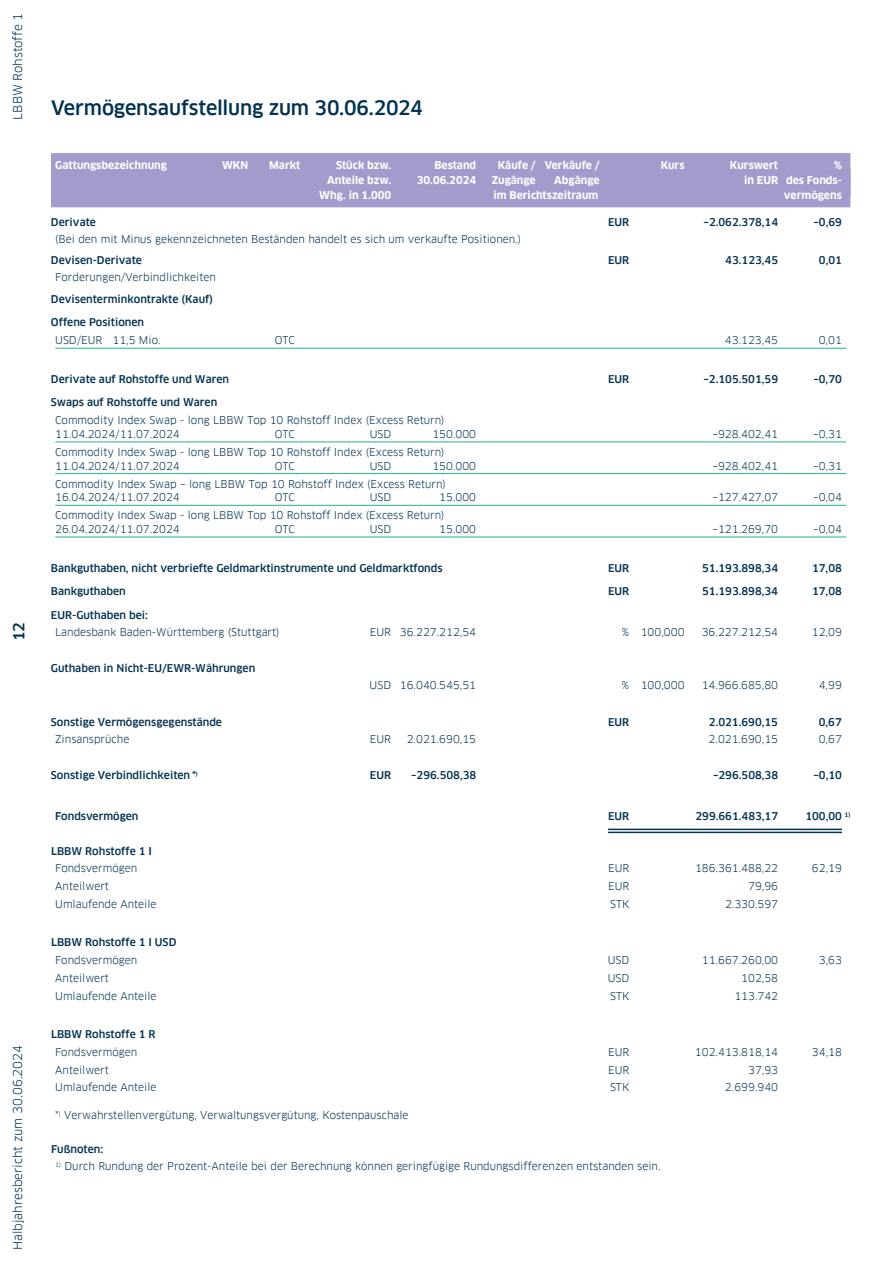
<style>
.page{position:relative;width:893px;height:1263px;background:#fff}
.page>*{position:absolute;margin:0;border:0;box-sizing:border-box;transform-origin:0 0}
.t1{font:500 19.5px "Clanfor LBBW";letter-spacing:-.01em;color:#033251}
.t2{font:500 15px "Clanfor LBBW";color:#033251}
.t3{font:12px "Clanfor LBBW";color:#033251}
.t4{font:10.5px/13.5px "Clanfor LBBW";color:#033251}
.t5{font:500 10.5px "Clanfor LBBW";color:#033251}
.t6{font:700 10.5px "Clanfor LBBW";color:#fff}
</style>
<div class="page">
<div style="left:51px;top:153px;width:799px;height:29px;background:#a29bcc"></div>
<div style="left:51px;top:177px;width:799px;height:30px;background:#a29bcc"></div>
<hr style="left:55px;top:348px;width:791px;height:1px;background:#21b685">
<hr style="left:55px;top:442px;width:791px;height:1px;background:#21b685">
<hr style="left:55px;top:473px;width:791px;height:1px;background:#21b685">
<hr style="left:55px;top:505px;width:791px;height:1px;background:#21b685">
<hr style="left:55px;top:537px;width:791px;height:1px;background:#21b685">
<hr style="left:608px;top:829px;width:234px;height:1px;background:#033251">
<hr style="left:608px;top:832px;width:234px;height:1px;background:#033251">
<p class="t3" style="left:11px;top:120px;width:108px;rotate:-90deg">LBBW Rohstoffe 1</p>
<h2 class="t2" style="left:10px;top:641px;width:21px;rotate:-90deg">12</h2>
<p class="t3" style="left:11px;top:1250px;width:207px;rotate:-90deg">Halbjahresbericht zum 30.06.2024</p>
<h1 class="t1" style="left:51px;top:96px;width:373px">Vermögensaufstellung zum 30.06.2024</h1>
<p class="t6" style="left:55px;top:159px;width:113px">Gattungsbezeichnung</p>
<p class="t6" style="left:222px;top:159px;width:28px">WKN</p>
<p class="t6" style="left:269px;top:159px;width:33px">Markt</p>
<p class="t6" style="left:336px;top:159px;width:57px">Stück bzw.</p>
<p class="t6" style="left:434px;top:159px;width:43px">Bestand</p>
<p class="t6" style="left:498px;top:159px;width:103px">Käufe / Verkäufe /</p>
<p class="t6" style="left:661px;top:159px;width:25px">Kurs</p>
<p class="t6" style="left:730px;top:159px;width:50px">Kurswert</p>
<p class="t6" style="left:834px;top:159px;width:9px">%</p>
<p class="t6" style="left:327px;top:174px;width:66px">Anteile bzw.</p>
<p class="t6" style="left:417px;top:174px;width:61px">30.06.2024</p>
<p class="t6" style="left:492px;top:174px;width:45px">Zugänge</p>
<p class="t6" style="left:554px;top:174px;width:47px">Abgänge</p>
<p class="t6" style="left:744px;top:174px;width:99px">in EUR des Fonds-</p>
<p class="t6" style="left:319px;top:189px;width:73px">Whg. in 1.000</p>
<p class="t6" style="left:493px;top:189px;width:107px">im Berichtszeitraum</p>
<p class="t6" style="left:784px;top:189px;width:60px">vermögens</p>
<p class="t5" style="left:51px;top:216px;width:47px">Derivate</p>
<p class="t5" style="left:608px;top:216px;width:23px">EUR</p>
<p class="t5" style="left:703px;top:216px;width:76px">–2.062.378,14</p>
<p class="t5" style="left:813px;top:216px;width:30px">–0,69</p>
<p class="t4" style="left:55px;top:232px;width:467px">(Bei den mit Minus gekennzeichneten Beständen handelt es sich um verkaufte Positionen.)</p>
<p class="t5" style="left:51px;top:254px;width:92px">Devisen-Derivate</p>
<p class="t5" style="left:608px;top:254px;width:23px">EUR</p>
<p class="t5" style="left:725px;top:254px;width:54px">43.123,45</p>
<p class="t5" style="left:819px;top:254px;width:25px">0,01</p>
<p class="t4" style="left:55px;top:271px;width:162px">Forderungen/Verbindlichkeiten</p>
<p class="t5" style="left:51px;top:293px;width:164px">Devisenterminkontrakte (Kauf)</p>
<p class="t5" style="left:51px;top:316px;width:95px">Offene Positionen</p>
<p class="t4" style="left:55px;top:334px;width:107px">USD/EUR 11,5 Mio.</p>
<p class="t4" style="left:275px;top:334px;width:22px">OTC</p>
<p class="t4" style="left:725px;top:334px;width:55px">43.123,45</p>
<p class="t4" style="left:819px;top:334px;width:25px">0,01</p>
<p class="t5" style="left:51px;top:373px;width:180px">Derivate auf Rohstoffe und Waren</p>
<p class="t5" style="left:608px;top:373px;width:23px">EUR</p>
<p class="t5" style="left:703px;top:373px;width:76px">–2.105.501,59</p>
<p class="t5" style="left:813px;top:373px;width:30px">–0,70</p>
<p class="t5" style="left:51px;top:396px;width:168px">Swaps auf Rohstoffe und Waren</p>
<p class="t4" style="left:55px;top:414px;width:391px">Commodity Index Swap - long LBBW Top 10 Rohstoff Index (Excess Return)<br>11.04.2024/11.07.2024</p>
<p class="t4" style="left:275px;top:427px;width:22px">OTC</p>
<p class="t4" style="left:370px;top:427px;width:23px">USD</p>
<p class="t4" style="left:432px;top:427px;width:45px">150.000</p>
<p class="t4" style="left:712px;top:427px;width:67px">–928.402,41</p>
<p class="t4" style="left:813px;top:427px;width:30px">–0,31</p>
<p class="t4" style="left:55px;top:445px;width:391px">Commodity Index Swap - long LBBW Top 10 Rohstoff Index (Excess Return)<br>11.04.2024/11.07.2024</p>
<p class="t4" style="left:275px;top:459px;width:22px">OTC</p>
<p class="t4" style="left:370px;top:459px;width:23px">USD</p>
<p class="t4" style="left:432px;top:459px;width:45px">150.000</p>
<p class="t4" style="left:712px;top:459px;width:67px">–928.402,41</p>
<p class="t4" style="left:813px;top:459px;width:30px">–0,31</p>
<p class="t4" style="left:55px;top:477px;width:392px">Commodity Index Swap – long LBBW Top 10 Rohstoff Index (Excess Return)<br>16.04.2024/11.07.2024</p>
<p class="t4" style="left:275px;top:491px;width:22px">OTC</p>
<p class="t4" style="left:370px;top:491px;width:23px">USD</p>
<p class="t4" style="left:439px;top:491px;width:38px">15.000</p>
<p class="t4" style="left:712px;top:491px;width:67px">–127.427,07</p>
<p class="t4" style="left:813px;top:491px;width:30px">–0,04</p>
<p class="t4" style="left:55px;top:509px;width:391px">Commodity Index Swap - long LBBW Top 10 Rohstoff Index (Excess Return)<br>26.04.2024/11.07.2024</p>
<p class="t4" style="left:275px;top:522px;width:22px">OTC</p>
<p class="t4" style="left:370px;top:522px;width:23px">USD</p>
<p class="t4" style="left:439px;top:522px;width:38px">15.000</p>
<p class="t4" style="left:712px;top:522px;width:67px">–121.269,70</p>
<p class="t4" style="left:813px;top:522px;width:30px">–0,04</p>
<p class="t5" style="left:51px;top:562px;width:393px">Bankguthaben, nicht verbriefte Geldmarktinstrumente und Geldmarktfonds</p>
<p class="t5" style="left:608px;top:562px;width:23px">EUR</p>
<p class="t5" style="left:702px;top:562px;width:77px">51.193.898,34</p>
<p class="t5" style="left:812px;top:562px;width:31px">17,08</p>
<p class="t5" style="left:51px;top:585px;width:76px">Bankguthaben</p>
<p class="t5" style="left:608px;top:585px;width:23px">EUR</p>
<p class="t5" style="left:702px;top:585px;width:77px">51.193.898,34</p>
<p class="t5" style="left:812px;top:585px;width:31px">17,08</p>
<p class="t5" style="left:51px;top:609px;width:98px">EUR-Guthaben bei:</p>
<p class="t4" style="left:55px;top:625px;width:226px">Landesbank Baden-Württemberg (Stuttgart)</p>
<p class="t4" style="left:370px;top:625px;width:108px">EUR 36.227.212,54</p>
<p class="t4" style="left:622px;top:625px;width:64px">% 100,000</p>
<p class="t4" style="left:702px;top:625px;width:78px">36.227.212,54</p>
<p class="t4" style="left:812px;top:625px;width:32px">12,09</p>
<p class="t5" style="left:51px;top:662px;width:206px">Guthaben in Nicht-EU/EWR-Währungen</p>
<p class="t4" style="left:370px;top:679px;width:108px">USD 16.040.545,51</p>
<p class="t4" style="left:622px;top:679px;width:64px">% 100,000</p>
<p class="t4" style="left:702px;top:679px;width:78px">14.966.685,80</p>
<p class="t4" style="left:819px;top:679px;width:25px">4,99</p>
<p class="t5" style="left:51px;top:716px;width:173px">Sonstige Vermögensgegenstände</p>
<p class="t5" style="left:608px;top:716px;width:23px">EUR</p>
<p class="t5" style="left:709px;top:716px;width:71px">2.021.690,15</p>
<p class="t5" style="left:819px;top:716px;width:25px">0,67</p>
<p class="t4" style="left:55px;top:732px;width:76px">Zinsansprüche</p>
<p class="t4" style="left:370px;top:732px;width:23px">EUR</p>
<p class="t4" style="left:407px;top:732px;width:71px">2.021.690,15</p>
<p class="t4" style="left:709px;top:732px;width:71px">2.021.690,15</p>
<p class="t4" style="left:819px;top:732px;width:25px">0,67</p>
<p class="t5" style="left:51px;top:769px;width:149px">Sonstige Verbindlichkeiten *<sup>)</sup></p>
<p class="t5" style="left:370px;top:769px;width:23px">EUR</p>
<p class="t5" style="left:411px;top:769px;width:67px">–296.508,38</p>
<p class="t5" style="left:713px;top:769px;width:67px">–296.508,38</p>
<p class="t5" style="left:813px;top:769px;width:30px">–0,10</p>
<p class="t5" style="left:55px;top:810px;width:85px">Fondsvermögen</p>
<p class="t5" style="left:608px;top:810px;width:23px">EUR</p>
<p class="t5" style="left:695px;top:810px;width:84px">299.661.483,17</p>
<p class="t5" style="left:805px;top:810px;width:47px">100,00 <sup>1)</sup></p>
<p class="t5" style="left:51px;top:844px;width:102px">LBBW Rohstoffe 1 I</p>
<p class="t4" style="left:55px;top:862px;width:83px">Fondsvermögen</p>
<p class="t4" style="left:608px;top:862px;width:23px">EUR</p>
<p class="t4" style="left:695px;top:862px;width:85px">186.361.488,22</p>
<p class="t4" style="left:812px;top:862px;width:32px">62,19</p>
<p class="t4" style="left:55px;top:879px;width:55px">Anteilwert</p>
<p class="t4" style="left:608px;top:879px;width:23px">EUR</p>
<p class="t4" style="left:748px;top:879px;width:32px">79,96</p>
<p class="t4" style="left:55px;top:897px;width:103px">Umlaufende Anteile</p>
<p class="t4" style="left:610px;top:897px;width:21px">STK</p>
<p class="t4" style="left:725px;top:897px;width:55px">2.330.597</p>
<p class="t5" style="left:51px;top:936px;width:127px">LBBW Rohstoffe 1 I USD</p>
<p class="t4" style="left:55px;top:953px;width:83px">Fondsvermögen</p>
<p class="t4" style="left:608px;top:953px;width:23px">USD</p>
<p class="t4" style="left:702px;top:953px;width:78px">11.667.260,00</p>
<p class="t4" style="left:819px;top:953px;width:25px">3,63</p>
<p class="t4" style="left:55px;top:971px;width:55px">Anteilwert</p>
<p class="t4" style="left:608px;top:971px;width:23px">USD</p>
<p class="t4" style="left:741px;top:971px;width:38px">102,58</p>
<p class="t4" style="left:55px;top:989px;width:103px">Umlaufende Anteile</p>
<p class="t4" style="left:610px;top:989px;width:21px">STK</p>
<p class="t4" style="left:734px;top:989px;width:45px">113.742</p>
<p class="t5" style="left:51px;top:1028px;width:106px">LBBW Rohstoffe 1 R</p>
<p class="t4" style="left:55px;top:1045px;width:83px">Fondsvermögen</p>
<p class="t4" style="left:608px;top:1045px;width:23px">EUR</p>
<p class="t4" style="left:695px;top:1045px;width:85px">102.413.818,14</p>
<p class="t4" style="left:812px;top:1045px;width:32px">34,18</p>
<p class="t4" style="left:55px;top:1063px;width:55px">Anteilwert</p>
<p class="t4" style="left:608px;top:1063px;width:23px">EUR</p>
<p class="t4" style="left:748px;top:1063px;width:32px">37,93</p>
<p class="t4" style="left:55px;top:1081px;width:103px">Umlaufende Anteile</p>
<p class="t4" style="left:610px;top:1081px;width:21px">STK</p>
<p class="t4" style="left:725px;top:1081px;width:55px">2.699.940</p>
<p class="t4" style="left:55px;top:1108px;width:355px">*<sup>)</sup> Verwahrstellenvergütung, Verwaltungsvergütung, Kostenpauschale</p>
<p class="t5" style="left:51px;top:1143px;width:54px">Fußnoten:</p>
<p class="t4" style="left:55px;top:1160px;width:607px"><sup>1)</sup> Durch Rundung der Prozent-Anteile bei der Berechnung können geringfügige Rundungsdifferenzen entstanden sein.</p>
</div>
